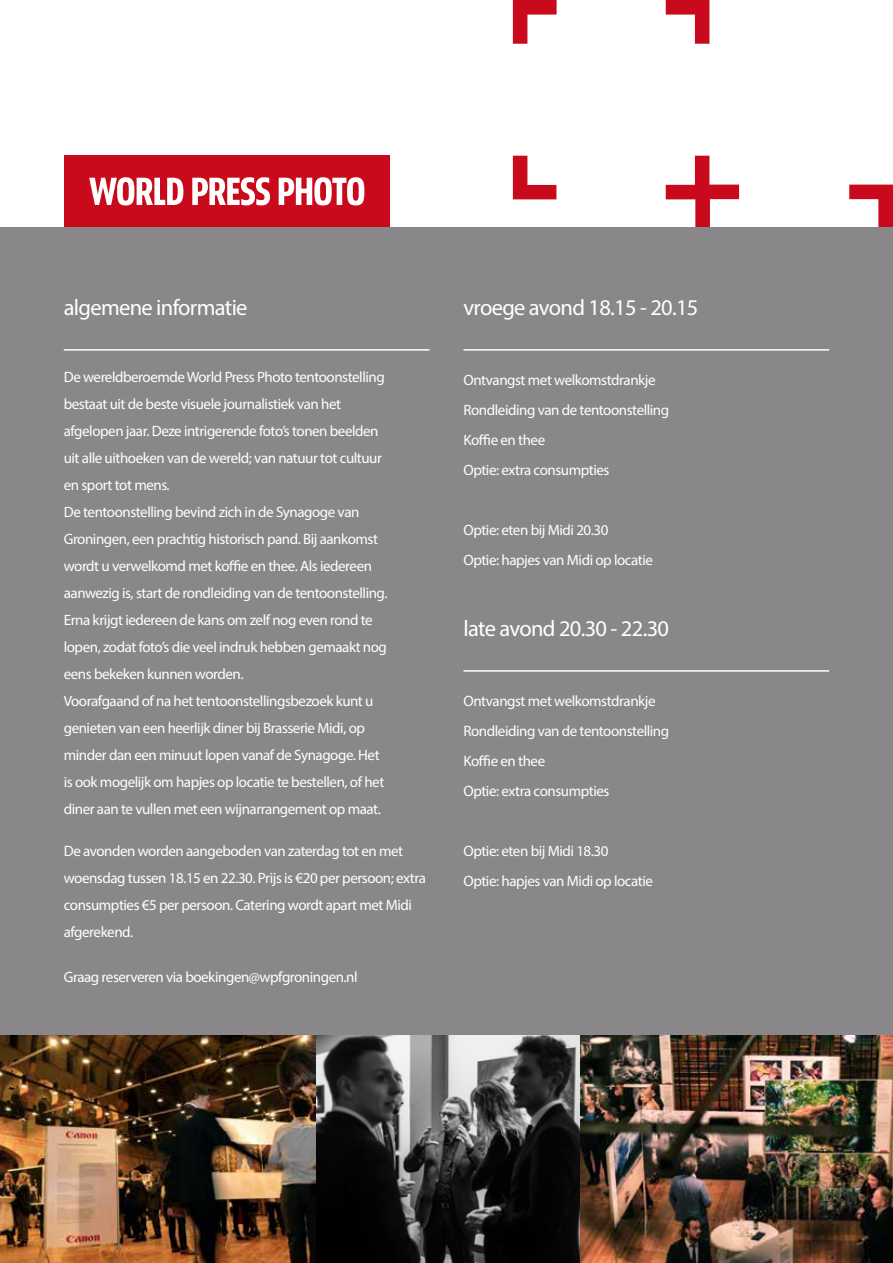
<style>
.page{position:relative;width:893px;height:1263px;background:#fff}
.page>*{position:absolute;margin:0;border:0;box-sizing:border-box;transform-origin:0 0}
.t1{font:55.65px "Myriad Pro";letter-spacing:.02em;color:#fff}
.t2{font:22.5px "Myriad Pro";letter-spacing:-.03em;color:#fff}
.t3{font:15px/27px "Myriad Pro";letter-spacing:-.03em;color:#fff}
</style>
<div class="page">
<div style="left:64px;top:156px;width:326px;height:71px;background:#c90a1c"></div>
<svg style="left:89px;top:177px;width:94px;height:28px"></svg>
<svg style="left:192px;top:177px;width:78px;height:28px"></svg>
<svg style="left:279px;top:177px;width:85px;height:28px"></svg>
<svg style="left:666px;top:0;width:43px;height:44px"></svg>
<svg style="left:513px;top:0;width:44px;height:44px"></svg>
<svg style="left:513px;top:156px;width:43px;height:43px"></svg>
<svg style="left:849px;top:185px;width:44px;height:42px"></svg>
<svg style="left:666px;top:156px;width:73px;height:71px"></svg>
<div style="left:0;top:227px;width:893px;height:809px;background:#8a878a"></div>
<img style="left:580px;top:1036px;width:313px;height:227px">
<img style="left:315px;top:1036px;width:265px;height:227px">
<img style="left:0;top:1036px;width:315px;height:227px">
<hr style="left:64px;top:349px;width:365px;height:2px;background:#fff">
<hr style="left:463px;top:349px;width:366px;height:2px;background:#fff">
<hr style="left:463px;top:670px;width:366px;height:2px;background:#fff">
<h1 class="t1" style="left:67px;top:253px;width:280px">Exhibition</h1>
<h2 class="t2" style="left:64px;top:293px;width:185px">algemene informatie</h2>
<p class="t3" style="left:64px;top:363px;width:325px">De wereldberoemde World Press Photo tentoonstelling bestaat uit de beste visuele journalistiek van het afgelopen jaar. Deze intrigerende foto’s tonen beelden uit alle uithoeken van de wereld; van natuur tot cultuur en sport tot mens.<br>De tentoonstelling bevind zich in de Synagoge van Groningen, een prachtig historisch pand. Bij aankomst wordt u verwelkomd met koffie en thee. Als iedereen aanwezig is, start de rondleiding van de tentoonstelling.<br>Erna krijgt iedereen de kans om zelf nog even rond te lopen, zodat foto’s die veel indruk hebben gemaakt nog eens bekeken kunnen worden.<br>Voorafgaand of na het tentoonstellingsbezoek kunt u genieten van een heerlijk diner bij Brasserie Midi, op minder dan een minuut lopen vanaf de Synagoge. Het is ook mogelijk om hapjes op locatie te bestellen, of het diner aan te vullen met een wijnarrangement op maat.</p>
<p class="t3" style="left:64px;top:837px;width:364px">De avonden worden aangeboden van zaterdag tot en met woensdag tussen 18.15 en 22.30. Prijs is €20 per persoon; extra consumpties €5 per persoon. Catering wordt apart met Midi afgerekend.</p>
<p class="t3" style="left:64px;top:963px;width:295px">Graag reserveren via boekingen@wpfgroningen.nl</p>
<h2 class="t2" style="left:463px;top:293px;width:236px">vroege avond 18.15 - 20.15</h2>
<p class="t3" style="left:463px;top:365px;width:207px;line-height:30px">Ontvangst met welkomstdrankje<br>Rondleiding van de tentoonstelling<br>Koffie en thee<br>Optie: extra consumpties</p>
<p class="t3" style="left:463px;top:515px;width:191px;line-height:30px">Optie: eten bij Midi 20.30<br>Optie: hapjes van Midi op locatie</p>
<h2 class="t2" style="left:463px;top:614px;width:207px">late avond 20.30 - 22.30</h2>
<p class="t3" style="left:463px;top:686px;width:207px;line-height:30px">Ontvangst met welkomstdrankje<br>Rondleiding van de tentoonstelling<br>Koffie en thee<br>Optie: extra consumpties</p>
<p class="t3" style="left:463px;top:836px;width:191px;line-height:30px">Optie: eten bij Midi 18.30<br>Optie: hapjes van Midi op locatie</p>
</div>
